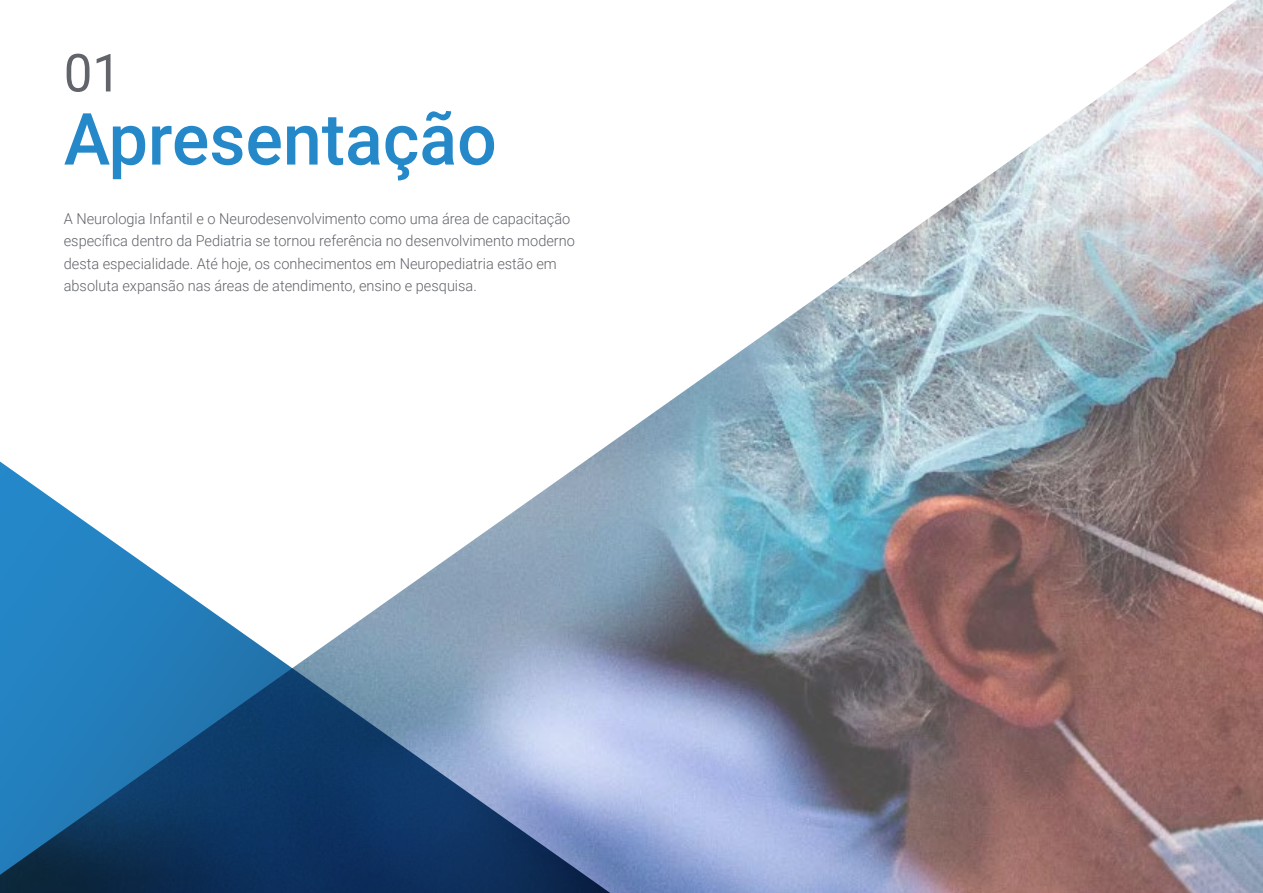
<style>
.page{position:relative;width:1263px;height:893px;background:#fff}
.page>*{position:absolute;margin:0;border:0;box-sizing:border-box;transform-origin:0 0}
.t1{font:500 72px "Roboto";color:#2488c9}
.t2{font:52.5px "Roboto";color:#61646a}
.t3{font:300 15px/22.5px "Roboto";color:#61646a}
</style>
<div class="page">
<img style="left:607px;top:0;width:656px;height:893px">
<svg style="left:0;top:446px;width:640px;height:447px"></svg>
<h2 class="t2" style="left:64px;top:36px;width:59px">01</h2>
<h1 class="t1" style="left:64px;top:89px;width:435px">Apresentação</h1>
<p class="t3" style="left:64px;top:207px;width:513px">A Neurologia Infantil e o Neurodesenvolvimento como uma área de capacitação específica dentro da Pediatria se tornou referência no desenvolvimento moderno desta especialidade. Até hoje, os conhecimentos em Neuropediatria estão em absoluta expansão nas áreas de atendimento, ensino e pesquisa.</p>
</div>
